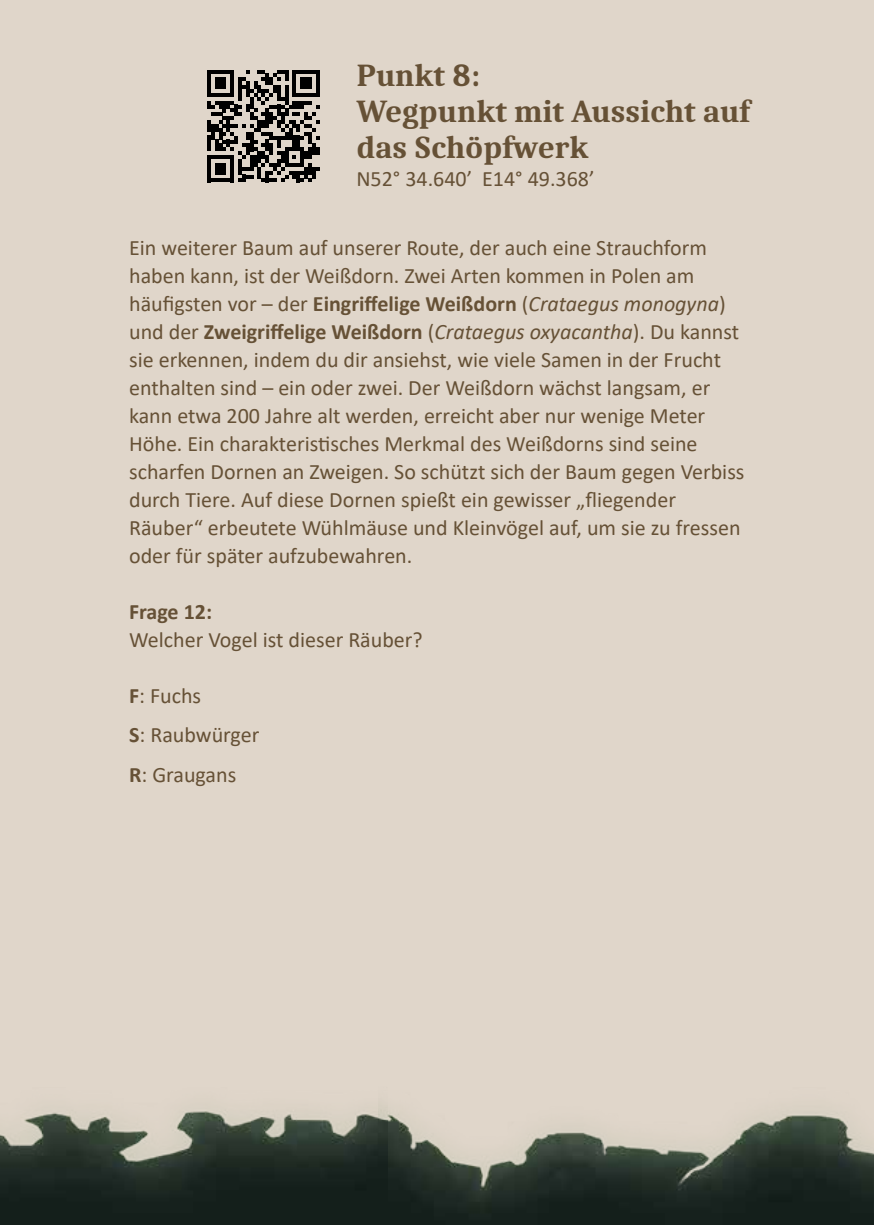
<style>
.page{position:relative;width:874px;height:1225px;background:#fff}
.page>*{position:absolute;margin:0;border:0;box-sizing:border-box;transform-origin:0 0}
.t1{font:700 32px/36px "Caladea";color:#665136}
.t2{font:22px/28px "Calibri";color:#665136}
.t3{font:700 22px "Calibri";color:#665136}
.s1{font-weight:700}
.s2{font-style:italic}
</style>
<div class="page">
<div style="left:0;top:0;width:873px;height:1225px;background:#e0d6ca"></div>
<img style="left:387px;top:1111px;width:486px;height:114px">
<img style="left:0;top:1107px;width:387px;height:118px">
<svg style="left:207px;top:70px;width:112px;height:112px"></svg>
<h1 class="t1" style="left:356px;top:56px;width:395px">Punkt 8:<br>Wegpunkt mit Aussicht auf das Schöpfwerk</h1>
<p class="t2" style="left:356px;top:164px;width:239px">N52° 34.640’ E14° 49.368’</p>
<p class="t2" style="left:129px;top:233px;width:616px">Ein weiterer Baum auf unserer Route, der auch eine Strauchform haben kann, ist der Weißdorn. Zwei Arten kommen in Polen am häufigsten vor – der <span class="s1">Eingriffelige Weißdorn</span> (<span class="s2">Crataegus monogyna</span>) und der <span class="s1">Zweigriffelige Weißdorn</span> (<span class="s2">Crataegus oxyacantha</span>). Du kannst sie erkennen, indem du dir ansiehst, wie viele Samen in der Frucht enthalten sind – ein oder zwei. Der Weißdorn wächst langsam, er kann etwa 200 Jahre alt werden, erreicht aber nur wenige Meter Höhe. Ein charakteristisches Merkmal des Weißdorns sind seine scharfen Dornen an Zweigen. So schützt sich der Baum gegen Verbiss durch Tiere. Auf diese Dornen spießt ein gewisser „fliegender Räuber“ erbeutete Wühlmäuse und Kleinvögel auf, um sie zu fressen oder für später aufzubewahren.</p>
<p class="t3" style="left:129px;top:596px;width:84px">Frage 12:</p>
<p class="t2" style="left:129px;top:625px;width:295px">Welcher Vogel ist dieser Räuber?</p>
<p class="t2" style="left:129px;top:675px;width:132px;line-height:39.4px"><span class="s1">F</span>: Fuchs<br><span class="s1">S</span>: Raubwürger<br><span class="s1">R</span>: Graugans</p>
</div>
